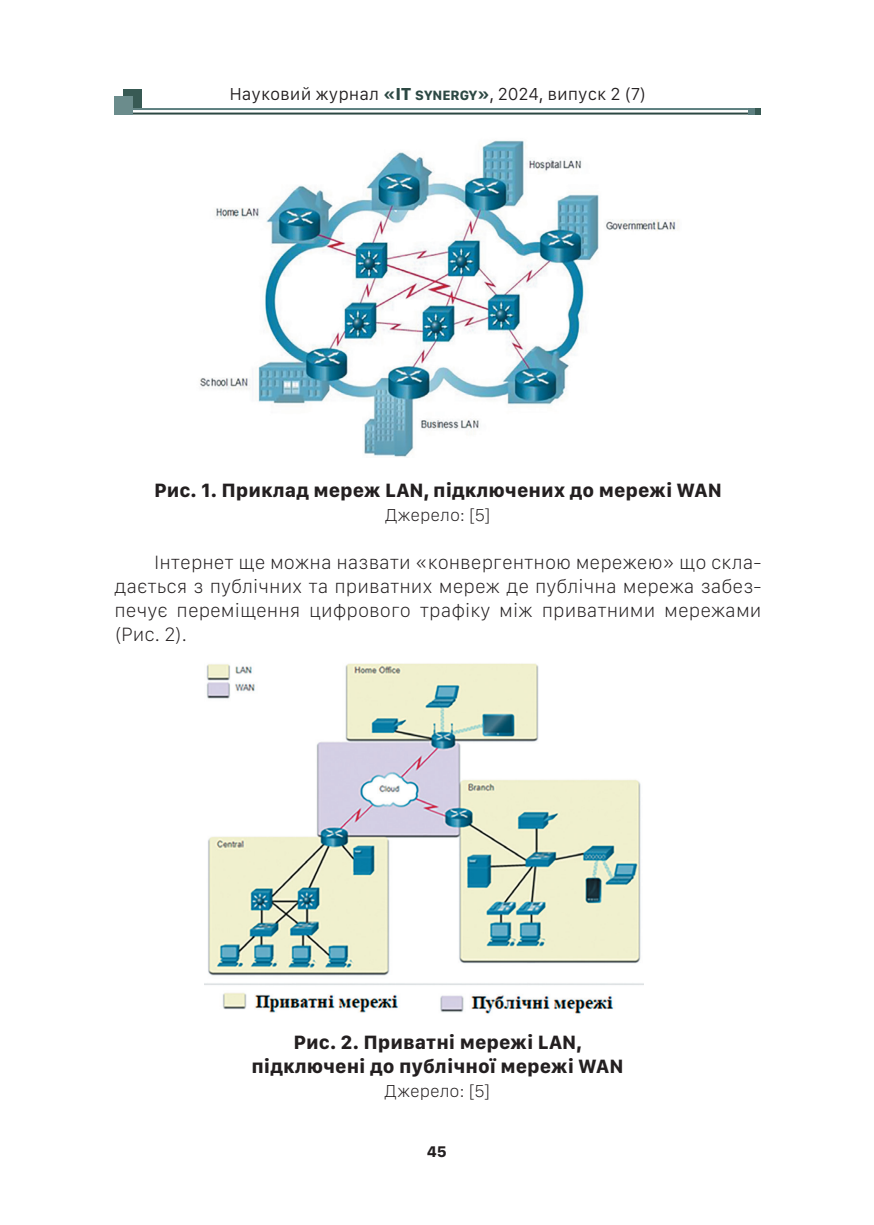
<style>
.page{position:relative;width:874px;height:1225px;background:#fff}
.page>*{position:absolute;margin:0;border:0;box-sizing:border-box;transform-origin:0 0}
.Text_основной_copy{font:100 20px/24px "SF Compact Text";color:#231f20;text-align:justify}
.Рисунок{font:700 20px "SF Compact Text";color:#231f20}
.t1{font:300 18px "SF Compact Text";color:#231f20}
.Джерело{font:100 18px "SF Compact Text";color:#231f20}
.t2{font:700 16px "SF Compact Text";color:#231f20}
.s1{font-weight:700;color:#2c4843}
.s2{font-weight:700;font-size:14px;color:#2c4843}
</style>
<div class="page">
<hr style="left:114px;top:113px;width:633px;height:2px;background:#2c4843">
<hr style="left:114px;top:108px;width:633px;height:2px;background:#5d7f80">
<div style="left:754px;top:108px;width:6px;height:7px;background:#385a54"></div>
<div style="left:747px;top:108px;width:7px;height:7px;background:#5d7f80"></div>
<div style="left:124px;top:90px;width:18px;height:18px;background:#385a54"></div>
<div style="left:114px;top:96px;width:19px;height:19px;background:#6b8c8c"></div>
<img style="left:200px;top:140px;width:479px;height:318px">
<img style="left:204px;top:663px;width:439px;height:351px">
<p class="t1" style="left:229px;top:84px;width:418px">Науковий журнал <span class="s1">«IT</span> <span class="s2">SYNERGY</span><span class="s1">»</span>, 2024, випуск 2 (7)</p>
<p class="Рисунок" style="left:154px;top:478px;width:569px">Рис. 1. Приклад мереж LAN, підключених до мережі WAN</p>
<p class="Джерело" style="left:385px;top:504px;width:107px">Джерело: [5]</p>
<p class="Text_основной_copy" style="left:114px;top:550px;width:648px;text-indent:40px">Інтернет ще можна назвати «конвергентною мережею» що скла&shy;дається з публічних та приватних мереж де публічна мережа забез&shy;печує переміщення цифрового трафіку між приватними мережами (Рис. 2).</p>
<p class="Рисунок" style="left:293px;top:1030px;width:289px">Рис. 2. Приватні мережі LAN,</p>
<p class="Рисунок" style="left:251px;top:1054px;width:373px">підключені до публічної мережі WAN</p>
<p class="Джерело" style="left:384px;top:1080px;width:107px">Джерело: [5]</p>
<p class="t2" style="left:426px;top:1142px;width:22px">45</p>
</div>
